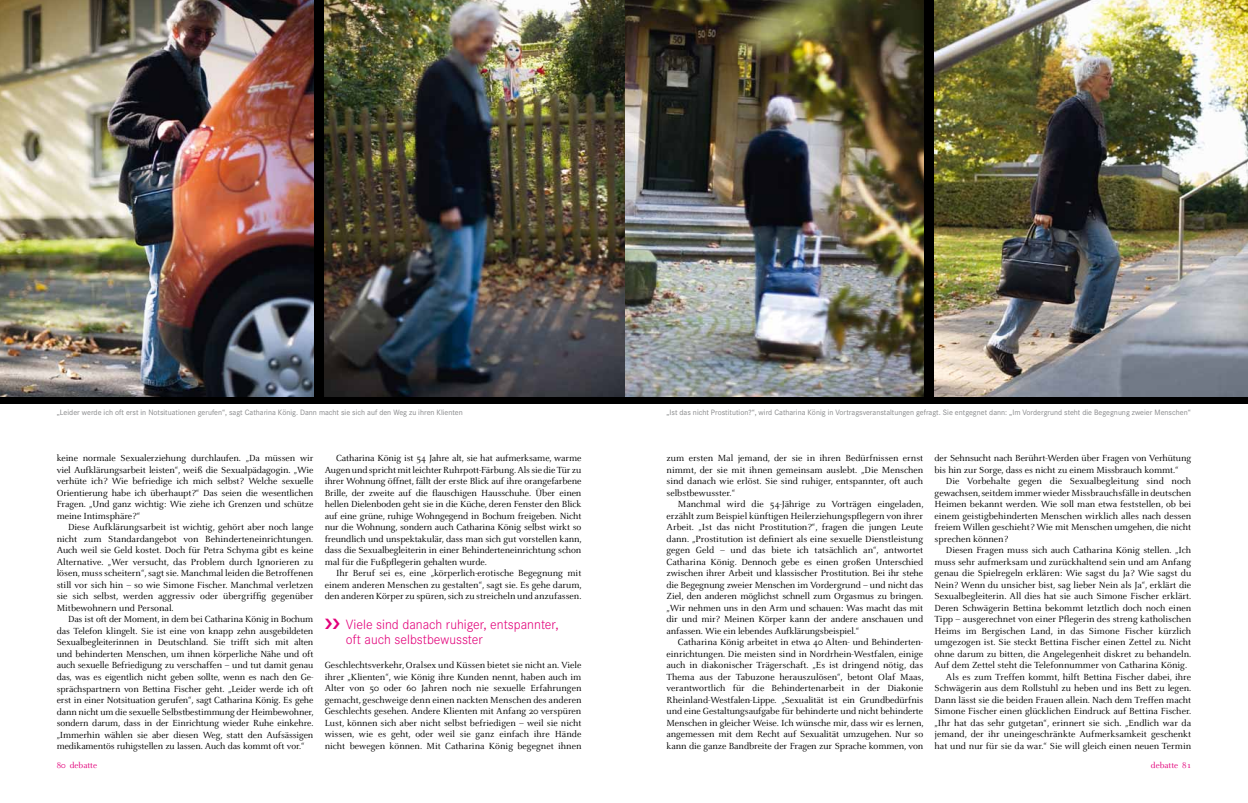
<style>
.page{position:relative;width:1248px;height:803px;background:#fff}
.page>*{position:absolute;margin:0;border:0;box-sizing:border-box;transform-origin:0 0}
.t1{font:300 14px/15px "Corporate S";color:#e2007a}
.t2{font:9.8px/11.5px "Celeste";color:#000;text-align:justify}
.t3{font:9px "Celeste";color:#e2007a}
.t4{font:8px "Corporate S";color:#87888a}
</style>
<div class="page">
<div style="left:0;top:0;width:1247px;height:403px;background:#000"></div>
<img style="left:0;top:0;width:314px;height:396px">
<img style="left:325px;top:0;width:598px;height:396px">
<img style="left:934px;top:0;width:313px;height:396px">
<p class="t4" style="left:57px;top:408px;width:407px">„Leider werde ich oft erst in Notsituationen gerufen“, sagt Catharina König. Dann macht sie sich auf den Weg zu ihren Klienten</p>
<p class="t4" style="left:666px;top:408px;width:525px">„Ist das nicht Prostitution?“, wird Catharina König in Vortragsveranstaltungen gefragt. Sie entgegnet dann: „Im Vordergrund steht die Begegnung zweier Menschen“</p>
<p class="t2" style="left:57px;top:452px;width:258px">keine normale Sexualerziehung durchlaufen. „Da müssen wir viel Aufklärungsarbeit leisten“, weiß die Sexualpädagogin. „Wie verhüte ich? Wie befriedige ich mich selbst? Welche sexuelle Orientierung habe ich überhaupt?“ Das seien die wesentlichen Fragen. „Und ganz wichtig: Wie ziehe ich Grenzen und schütze meine Intimsphäre?“</p>
<p class="t2" style="left:57px;top:521px;width:258px;text-indent:11px">Diese Aufklärungsarbeit ist wichtig, gehört aber noch lange nicht zum Standardangebot von Behinderteneinrichtungen.<br>Auch weil sie Geld kostet. Doch für Petra Schyma gibt es keine Alternative. „Wer versucht, das Problem durch Ignorieren zu lösen, muss scheitern“, sagt sie. Manchmal leiden die Betroffenen still vor sich hin – so wie Simone Fischer. Manchmal verletzen sie sich selbst, werden aggressiv oder übergriffig gegenüber Mitbewohnern und Personal.</p>
<p class="t2" style="left:57px;top:613px;width:258px;text-indent:11px">Das ist oft der Moment, in dem bei Catharina König in Bochum das Telefon klingelt. Sie ist eine von knapp zehn ausgebildeten Sexualbegleiterinnen in Deutschland. Sie trifft sich mit alten und behinderten Menschen, um ihnen körperliche Nähe und oft auch sexuelle Befriedigung zu verschaffen – und tut damit genau das, was es eigentlich nicht geben sollte, wenn es nach den Ge&shy;sprächspartnern von Bettina Fischer geht. „Leider werde ich oft erst in einer Notsituation gerufen“, sagt Catharina König. Es gehe dann nicht um die sexuelle Selbstbestimmung der Heimbewohner, sondern darum, dass in der Einrichtung wieder Ruhe einkehre. „Immerhin wählen sie aber diesen Weg, statt den Aufsässigen medikamentös ruhigstellen zu lassen. Auch das kommt oft vor.“</p>
<p class="t2" style="left:325px;top:452px;width:258px;text-indent:11px">Catharina König ist 54 Jahre alt, sie hat aufmerksame, warme Augen und spricht mit leichter Ruhrpott-Färbung. Als sie die Tür zu ihrer Wohnung öffnet, fällt der erste Blick auf ihre orangefarbene Brille, der zweite auf die flauschigen Hausschuhe. Über einen hellen Dielenboden geht sie in die Küche, deren Fenster den Blick auf eine grüne, ruhige Wohngegend in Bochum freigeben. Nicht nur die Wohnung, sondern auch Catharina König selbst wirkt so freundlich und unspektakulär, dass man sich gut vorstellen kann, dass die Sexualbegleiterin in einer Behinderteneinrichtung schon mal für die Fußpflegerin gehalten wurde.</p>
<p class="t2" style="left:325px;top:567px;width:258px;text-indent:11px">Ihr Beruf sei es, eine „körperlich-erotische Begegnung mit einem anderen Menschen zu gestalten“, sagt sie. Es gehe darum, den anderen Körper zu spüren, sich zu streicheln und anzufassen.</p>
<h1 class="t1" style="left:346px;top:616px;width:214px">Viele sind danach ruhiger, entspannter, oft auch selbstbewusster</h1>
<p class="t2" style="left:325px;top:659px;width:258px">Geschlechtsverkehr, Oralsex und Küssen bietet sie nicht an. Viele ihrer „Klienten“, wie König ihre Kunden nennt, haben auch im Alter von 50 oder 60 Jahren noch nie sexuelle Erfahrungen gemacht, geschweige denn einen nackten Menschen des anderen Geschlechts gesehen. Andere Klienten mit Anfang 20 verspüren Lust, können sich aber nicht selbst befriedigen – weil sie nicht wissen, wie es geht, oder weil sie ganz einfach ihre Hände nicht bewegen können. Mit Catharina König begegnet ihnen</p>
<p class="t2" style="left:666px;top:452px;width:258px">zum ersten Mal jemand, der sie in ihren Bedürfnissen ernst nimmt, der sie mit ihnen gemeinsam auslebt. „Die Menschen sind danach wie erlöst. Sie sind ruhiger, entspannter, oft auch selbstbewusster.“</p>
<p class="t2" style="left:666px;top:498px;width:258px;text-indent:11px">Manchmal wird die 54-Jährige zu Vorträgen eingeladen, erzählt zum Beispiel künftigen Heilerziehungspflegern von ihrer Arbeit. „Ist das nicht Prostitution?“, fragen die jungen Leute dann. „Prostitution ist definiert als eine sexuelle Dienstleistung gegen Geld – und das biete ich tatsächlich an“, antwortet Catharina König. Dennoch gebe es einen großen Unterschied zwischen ihrer Arbeit und klassischer Prostitution. Bei ihr stehe die Begegnung zweier Menschen im Vordergrund – und nicht das Ziel, den anderen möglichst schnell zum Orgasmus zu bringen. „Wir nehmen uns in den Arm und schauen: Was macht das mit dir und mir? Meinen Körper kann der andere anschauen und anfassen. Wie ein lebendes Aufklärungsbeispiel.“</p>
<p class="t2" style="left:666px;top:636px;width:258px;text-indent:11px">Catharina König arbeitet in etwa 40 Alten- und Behinderten&shy;einrichtungen. Die meisten sind in Nordrhein-Westfalen, einige auch in diakonischer Trägerschaft. „Es ist dringend nötig, das Thema aus der Tabuzone herauszulösen“, betont Olaf Maas, verantwortlich für die Behindertenarbeit in der Diakonie Rheinland-Westfalen-Lippe. „Sexualität ist ein Grundbedürfnis und eine Gestaltungsaufgabe für behinderte und nicht behinderte Menschen in gleicher Weise. Ich wünsche mir, dass wir es lernen, angemessen mit dem Recht auf Sexualität umzugehen. Nur so kann die ganze Bandbreite der Fragen zur Sprache kommen, von</p>
<p class="t2" style="left:934px;top:452px;width:258px">der Sehnsucht nach Berührt-Werden über Fragen von Verhütung bis hin zur Sorge, dass es nicht zu einem Missbrauch kommt.“</p>
<p class="t2" style="left:934px;top:475px;width:258px;text-indent:11px">Die Vorbehalte gegen die Sexualbegleitung sind noch gewachsen, seitdem immer wieder Missbrauchsfälle in deutschen Heimen bekannt werden. Wie soll man etwa feststellen, ob bei einem geistigbehinderten Menschen wirklich alles nach dessen freiem Willen geschieht? Wie mit Menschen umgehen, die nicht sprechen können?</p>
<p class="t2" style="left:945px;top:544px;width:247px">Diesen Fragen muss sich auch Catharina König stellen. „Ich</p>
<p class="t2" style="left:934px;top:556px;width:258px">muss sehr aufmerksam und zurückhaltend sein und am Anfang</p>
<p class="t2" style="left:934px;top:567px;width:258px">genau die Spielregeln erklären: Wie sagst du Ja? Wie sagst du</p>
<p class="t2" style="left:934px;top:579px;width:258px">Nein? Wenn du unsicher bist, sag lieber Nein als Ja“, erklärt die</p>
<p class="t2" style="left:934px;top:590px;width:258px">Sexualbegleiterin. All dies hat sie auch Simone Fischer erklärt.</p>
<p class="t2" style="left:934px;top:602px;width:258px">Deren Schwägerin Bettina bekommt letztlich doch noch einen</p>
<p class="t2" style="left:934px;top:613px;width:258px">Tipp – ausgerechnet von einer Pflegerin des streng katholischen</p>
<p class="t2" style="left:934px;top:625px;width:258px">Heims im Bergischen Land, in das Simone Fischer kürzlich</p>
<p class="t2" style="left:934px;top:636px;width:258px">umgezogen ist. Sie steckt Bettina Fischer einen Zettel zu. Nicht</p>
<p class="t2" style="left:934px;top:648px;width:258px">ohne darum zu bitten, die Angelegenheit diskret zu behandeln.</p>
<p class="t2" style="left:934px;top:659px;width:254px">Auf dem Zettel steht die Telefonnummer von Catharina König.</p>
<p class="t2" style="left:945px;top:671px;width:247px">Als es zum Treffen kommt, hilft Bettina Fischer dabei, ihre</p>
<p class="t2" style="left:934px;top:682px;width:258px">Schwägerin aus dem Rollstuhl zu heben und ins Bett zu legen.</p>
<p class="t2" style="left:934px;top:694px;width:258px">Dann lässt sie die beiden Frauen allein. Nach dem Treffen macht</p>
<p class="t2" style="left:934px;top:705px;width:258px">Simone Fischer einen glücklichen Eindruck auf Bettina Fischer.</p>
<p class="t2" style="left:934px;top:717px;width:258px">„Ihr hat das sehr gutgetan“, erinnert sie sich. „Endlich war da</p>
<p class="t2" style="left:934px;top:728px;width:258px">jemand, der ihr uneingeschränkte Aufmerksamkeit geschenkt</p>
<p class="t2" style="left:934px;top:740px;width:258px">hat und nur für sie da war.“ Sie will gleich einen neuen Termin</p>
<p class="t3" style="left:57px;top:760px;width:42px">80 debatte</p>
<p class="t3" style="left:1150px;top:760px;width:42px">debatte 81</p>
</div>
